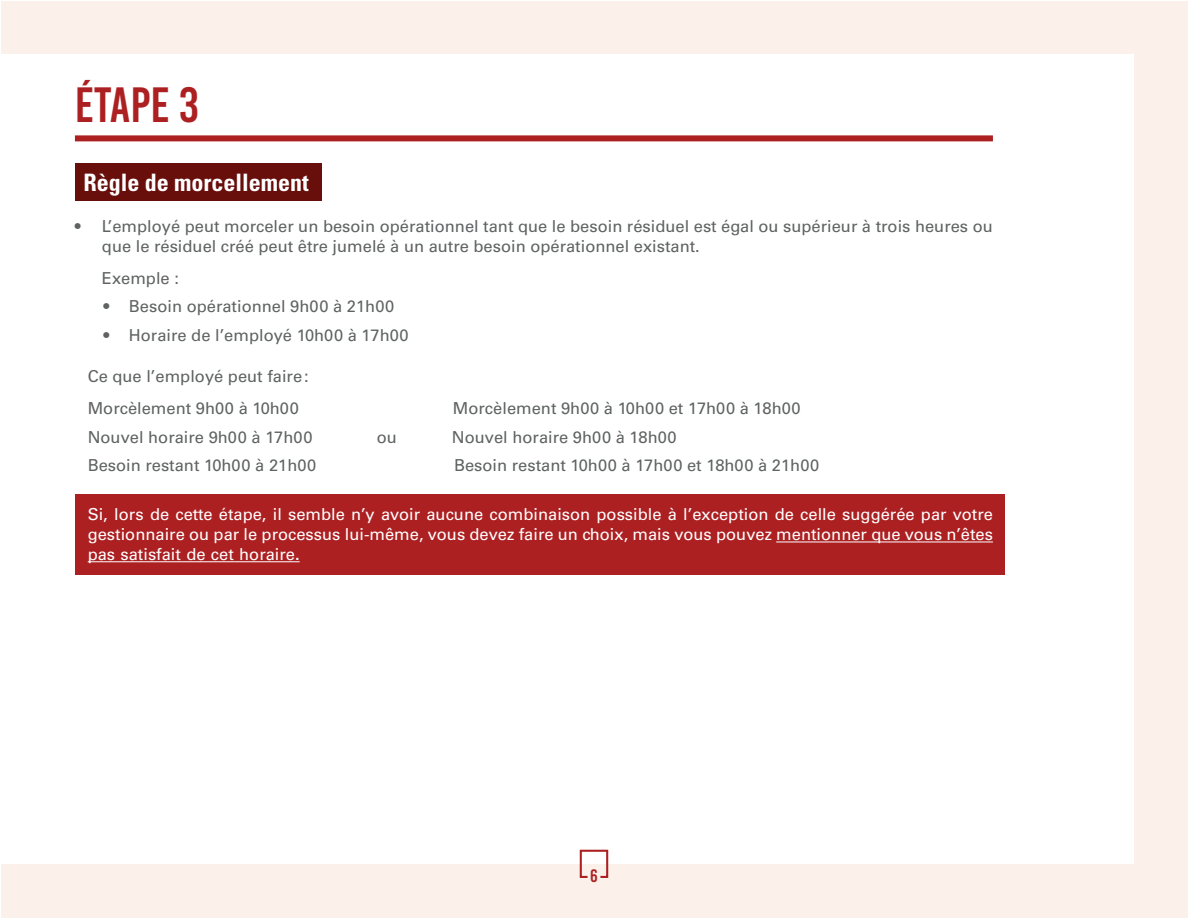
<style>
.page{position:relative;width:1188px;height:918px;background:#fff}
.page>*{position:absolute;margin:0;border:0;box-sizing:border-box;transform-origin:0 0}
.t1{font:49.5px "Bebas Kai";color:#ac2022}
.t2{font:700 condensed 24px "Univers";color:#fff}
.t3{font:18px "Bebas Kai";color:#ac2022}
.t4{font:16.5px/32.5px "Univers";color:#5f6262}
.t5{font:16.5px/19.8px "Univers";color:#fff;text-align:justify}
.s1{font-weight:700}
</style>
<div class="page">
<div style="left:1px;top:1px;width:1187px;height:917px;background:#fbf0ea"></div>
<div style="left:0;top:54px;width:1134px;height:810px;background:#fff"></div>
<div style="left:75px;top:163px;width:247px;height:38px;background:#680f0c"></div>
<div style="left:75px;top:494px;width:929px;height:81px;background:#ac2022"></div>
<svg style="left:579px;top:849px;width:30px;height:29px"></svg>
<hr style="left:776px;top:542px;width:217px;height:1px;background:#fff">
<hr style="left:88px;top:561px;width:212px;height:1px;background:#fff">
<div style="left:75px;top:135px;width:918px;height:6px;background:#ac2022"></div>
<h1 class="t1" style="left:75px;top:79px;width:125px">Étape 3</h1>
<h2 class="t2" style="left:83px;top:167px;width:227px">Règle de morcellement</h2>
<p class="t4" style="left:102px;top:210px;width:892px">’Lemployé peut morceler un besoin opérationnel tant que le besoin résiduel est égal ou supérieur à trois heures ou</p>
<p class="t4" style="left:75px;top:210px;width:7px">•</p>
<p class="t4" style="left:102px;top:230px;width:599px">que le résiduel créé peut être jumelé à un autre besoin opérationnel existant.<br>Exemple :</p>
<p class="t4" style="left:129px;top:290px;width:267px">Besoin opérationnel h9 00 à 21h00</p>
<p class="t4" style="left:103px;top:290px;width:7px">•</p>
<p class="t4" style="left:129px;top:319px;width:281px">Horaire de ’l employé 10h00 à 17h00</p>
<p class="t4" style="left:103px;top:319px;width:7px">•</p>
<p class="t4" style="left:88px;top:360px;width:223px">Ce que ’l employé peut faire:</p>
<p class="t4" style="left:88px;top:392px;width:213px">Morcèlement h9 00 à 10h00</p>
<p class="t4" style="left:88px;top:421px;width:226px">Nouvel horaire h9 00 à 17h00</p>
<p class="t4" style="left:377px;top:421px;width:22px">ou</p>
<p class="t4" style="left:453px;top:392px;width:349px">Morcèlement h9 00 à 10h00 et 17h00 à 18h00</p>
<p class="t4" style="left:452px;top:421px;width:226px">Nouvel horaire h9 00 à 18h00</p>
<p class="t4" style="left:88px;top:449px;width:230px">Besoin restant 10h00 à 21h00</p>
<p class="t5" style="left:88px;top:505px;width:907px">Si, lors de cette étape, il semble y’n avoir aucune combinaison possible ’là exception de celle suggérée par votre gestionnaire ou par le processus lui-même, vous devez faire un choix, mais vous pouvez mentionner que vous ’n êtes pas satisfait de cet horaire<span class="s1">.</span></p>
<p class="t4" style="left:454px;top:449px;width:367px">Besoin restant 10h00 à 17h00 et 18h00 à 21h00</p>
<p class="t3" style="left:590px;top:866px;width:9px">6</p>
</div>
